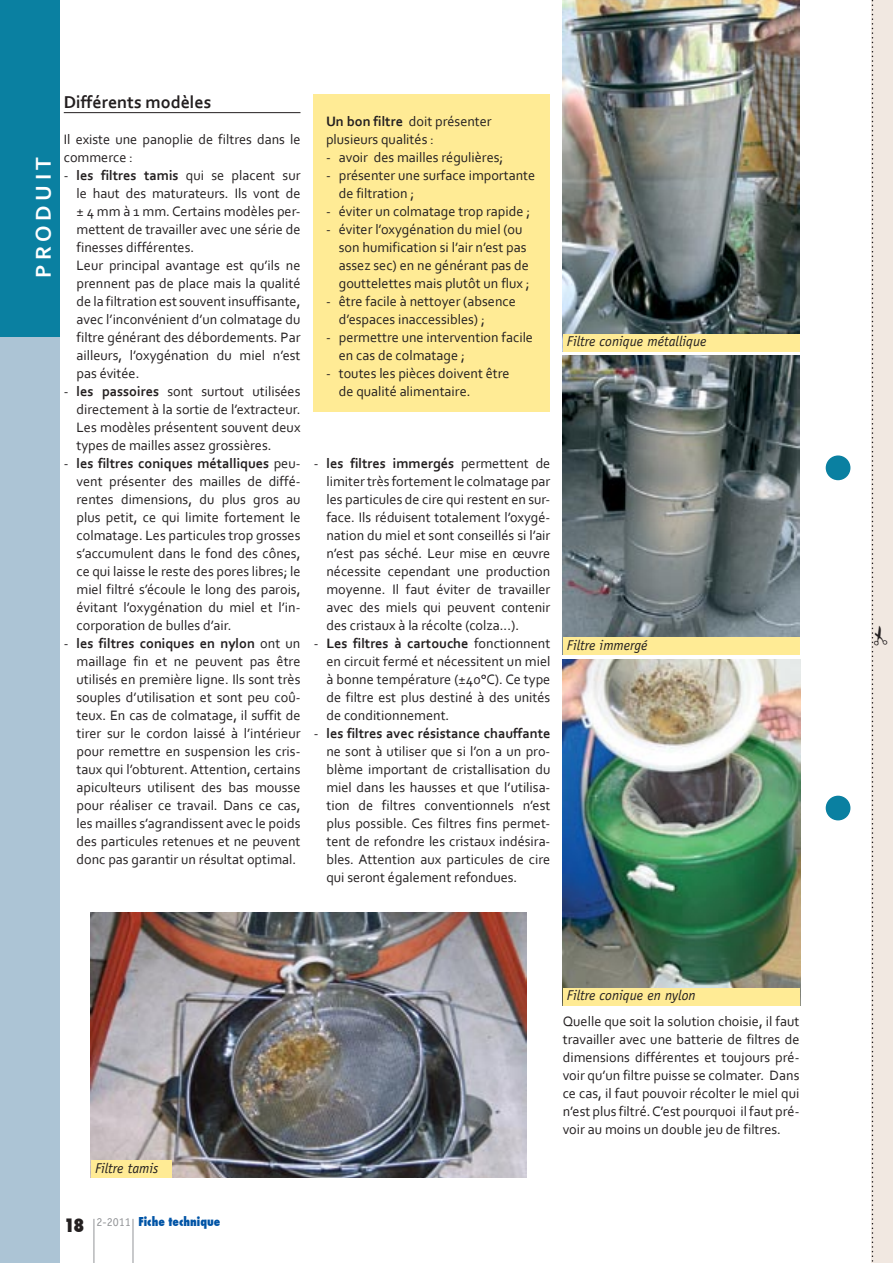
<style>
.page{position:relative;width:893px;height:1263px;background:#fff}
.page>*{position:absolute;margin:0;border:0;box-sizing:border-box;transform-origin:0 0}
.t1{font:700 22.5px "Corbel";letter-spacing:.2em;color:#fff}
.t2{font:700 18px "Corbel";color:#231f20}
.t3{font:800 condensed 18px "Futura";color:#231f20}
.t4{font:14.25px/18px "Corbel";color:#231f20;text-align:justify}
.t5{font:italic 14.25px "Officina Sans";color:#231f20}
.t6{font:800 condensed 12px "Futura";color:#0054a6}
.s1{font-weight:700}
.s2{font-family:"Officina Sans";font-weight:400;font-stretch:normal;color:#939598}
</style>
<div class="page">
<div style="left:0;top:0;width:60px;height:338px;background:#0a80a1"></div>
<div style="left:0;top:338px;width:60px;height:925px;background:#acc4d5"></div>
<div style="left:826px;top:796px;width:24px;height:24px;background:#0a80a1;border-radius:50%"></div>
<div style="left:826px;top:455px;width:24px;height:25px;background:#0a80a1;border-radius:50%"></div>
<hr style="left:133px;top:1219px;width:1px;height:44px;background:#939598">
<hr style="left:94px;top:1219px;width:1px;height:44px;background:#939598">
<div style="left:872px;top:0;width:21px;height:1263px;background:#f1e8e1"></div>
<div style="left:313px;top:94px;width:237px;height:318px;background:#ffeb95"></div>
<hr style="left:64px;top:112px;width:236px;height:1px;background:#231f20">
<img style="left:91px;top:913px;width:435px;height:265px">
<div style="left:91px;top:1161px;width:81px;height:17px;background:#ffeb95"></div>
<img style="left:563px;top:0;width:236px;height:334px">
<div style="left:563px;top:334px;width:236px;height:17px;background:#ffeb95"></div>
<img style="left:563px;top:355px;width:236px;height:283px">
<div style="left:563px;top:638px;width:236px;height:17px;background:#ffeb95"></div>
<img style="left:563px;top:659px;width:237px;height:346px">
<div style="left:563px;top:988px;width:236px;height:17px;background:#ffeb95"></div>
<svg style="left:872px;top:0;width:2px;height:1262px"></svg>
<p class="t1" style="left:29px;top:278px;width:123px;rotate:-90deg">PRODUIT</p>
<p class="t2" style="left:64px;top:91px;width:149px">Différents modèles</p>
<p class="t4" style="left:64px;top:130px;width:238px">Il existe une panoplie de filtres dans le commerce :</p>
<p class="t4" style="left:77px;top:166px;width:225px;text-indent:-13px">- <span class="s1">les filtres tamis</span> qui se placent sur le haut des maturateurs. Ils vont de ± 4 mm à 1 mm. Certains modèles per&shy;mettent de travailler avec une série de finesses différentes.</p>
<p class="t4" style="left:77px;top:256px;width:225px">Leur principal avantage est qu’ils ne prennent pas de place mais la qualité de la filtration est souvent insuffisante, avec l’inconvénient d’un colmatage du filtre générant des débordements. Par ailleurs, l’oxygénation du miel n’est pas évitée.</p>
<p class="t4" style="left:77px;top:382px;width:225px;text-indent:-13px">- <span class="s1">les passoires</span> sont surtout utilisées directement à la sortie de l’extracteur.<br>Les modèles présentent souvent deux types de mailles assez grossières.</p>
<p class="t4" style="left:77px;top:454px;width:225px;text-indent:-13px">- <span class="s1">les filtres coniques métalliques</span> peu&shy;vent présenter des mailles de diffé&shy;rentes dimensions, du plus gros au plus petit, ce qui limite fortement le colmatage. Les particules trop grosses s’accumulent dans le fond des cônes, ce qui laisse le reste des pores libres; le miel filtré s’écoule le long des parois, évitant l’oxygénation du miel et l’in&shy;corporation de bulles d’air.</p>
<p class="t4" style="left:77px;top:634px;width:225px;text-indent:-13px">- <span class="s1">les filtres coniques en nylon</span> ont un maillage fin et ne peuvent pas être utilisés en première ligne. Ils sont très souples d’utilisation et sont peu coû&shy;teux. En cas de colmatage, il suffit de tirer sur le cordon laissé à l’intérieur pour remettre en suspension les cris&shy;taux qui l’obturent. Attention, certains apiculteurs utilisent des bas mousse pour réaliser ce travail. Dans ce cas, les mailles s’agrandissent avec le poids des particules retenues et ne peuvent donc pas garantir un résultat optimal.</p>
<p class="t4" style="left:326px;top:112px;width:167px"><span class="s1">Un bon filtre</span> doit présenter plusieurs qualités :</p>
<p class="t4" style="left:326px;top:148px;width:179px">- avoir des mailles régulières;</p>
<p class="t4" style="left:339px;top:166px;width:198px;text-indent:-13px">- présenter une surface importante de filtration ;</p>
<p class="t4" style="left:326px;top:202px;width:206px">- éviter un colmatage trop rapide ;</p>
<p class="t4" style="left:339px;top:220px;width:192px;text-align:left;text-indent:-13px">- éviter l’oxygénation du miel (ou son humification si l’air n’est pas assez sec) en ne générant pas de gouttelettes mais plutôt un flux ;</p>
<p class="t4" style="left:339px;top:292px;width:179px;text-indent:-13px">- être facile à nettoyer (absence d’espaces inaccessibles) ;</p>
<p class="t4" style="left:339px;top:328px;width:196px;text-indent:-13px">- permettre une intervention facile en cas de colmatage ;</p>
<p class="t4" style="left:339px;top:364px;width:172px;text-indent:-13px">- toutes les pièces doivent être de qualité alimentaire.</p>
<p class="t4" style="left:326px;top:454px;width:225px;text-indent:-13px">- <span class="s1">les filtres immergés</span> permettent de limiter très fortement le colmatage par les particules de cire qui restent en sur&shy;face. Ils réduisent totalement l’oxygé&shy;nation du miel et sont conseillés si l’air n’est pas séché. Leur mise en œuvre nécessite cependant une production moyenne. Il faut éviter de travailler avec des miels qui peuvent contenir des cristaux à la récolte (colza...).</p>
<p class="t4" style="left:326px;top:634px;width:225px;text-indent:-13px">- <span class="s1">Les filtres à cartouche</span> fonctionnent en circuit fermé et nécessitent un miel à bonne température (±40°C). Ce type de filtre est plus destiné à des unités de conditionnement.</p>
<p class="t4" style="left:326px;top:724px;width:225px;text-indent:-13px">- <span class="s1">les filtres avec résistance chauffante </span>ne sont à utiliser que si l’on a un pro&shy;blème important de cristallisation du miel dans les hausses et que l’utilisa&shy;tion de filtres conventionnels n’est plus possible. Ces filtres fins permet&shy;tent de refondre les cristaux indésira&shy;bles. Attention aux particules de cire qui seront également refondues.</p>
<p class="t5" style="left:567px;top:333px;width:141px">Filtre conique métallique</p>
<p class="t5" style="left:567px;top:637px;width:82px">Filtre immergé</p>
<p class="t5" style="left:95px;top:1160px;width:65px">Filtre tamis</p>
<p class="t3" style="left:64px;top:1213px;width:22px">18</p>
<p class="t6" style="left:97px;top:1214px;width:125px"><span class="s2">2-2011</span> Fiche technique</p>
<p class="t5" style="left:567px;top:987px;width:130px">Filtre conique en nylon</p>
<p class="t4" style="left:563px;top:1012px;width:238px">Quelle que soit la solution choisie, il faut travailler avec une batterie de filtres de dimensions différentes et toujours pré&shy;voir qu’un filtre puisse se colmater. Dans ce cas, il faut pouvoir récolter le miel qui n’est plus filtré. C’est pourquoi il faut pré&shy;voir au moins un double jeu de filtres.</p>
</div>
